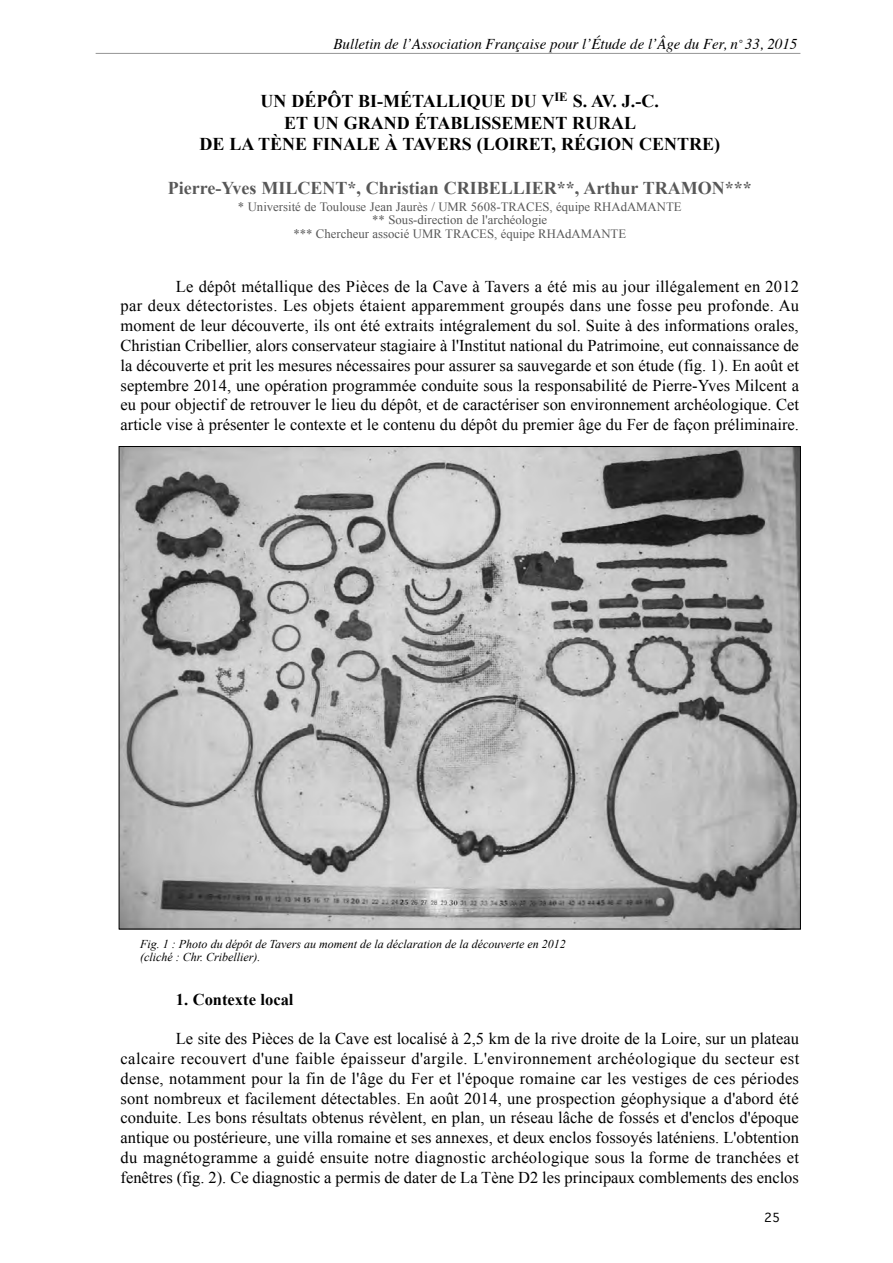
<style>
.page{position:relative;width:893px;height:1263px;background:#fff}
.page>*{position:absolute;margin:0;border:0;box-sizing:border-box;transform-origin:0 0}
.t1{font:700 18px/21.6px "Times New Roman";color:#000;text-align:center}
.t2{font:700 18px "Times New Roman";color:#585858}
.t3{font:16.5px/19.8px "Times New Roman";color:#000;text-align:justify}
.t4{font:700 16.5px "Times New Roman";color:#000}
.t5{font:italic 15px "Times";color:#000}
.t6{font:12.75px/13.5px "Times New Roman";color:#585858;text-align:center}
.t7{font:italic 12px/12.9px "Times New Roman";color:#000}
.t8{font:12px "Geneva";color:#000}
.s1{font-size:10.5px}
</style>
<div class="page">
<img style="left:121px;top:448px;width:678px;height:479px">
<hr style="left:96px;top:53px;width:704px;height:1px;background:#949494">
<p class="t5" style="left:333px;top:31px;width:465px">Bulletin de l’Association Française pour l’Étude de l’Âge du Fer, n<span class="s1">°</span> 33, 2015</p>
<p class="t1" style="left:199px;top:90px;width:522px">UN DÉPÔT BI-MÉTALLIQUE DU V<sup>IE</sup> S. AV. J.-C.<br>ET UN GRAND ÉTABLISSEMENT RURAL<br>DE LA TÈNE FINALE À TAVERS (LOIRET, RÉGION CENTRE)</p>
<p class="t2" style="left:168px;top:176px;width:107px">PIERRE-YVES MILCENT</p>
<p class="t2" style="left:347px;top:176px;width:154px">*, CHRISTIAN CRIBELLIER</p>
<p class="t2" style="left:557px;top:176px;width:101px">**, ARTHUR TRAMON</p>
<p class="t2" style="left:725px;top:176px;width:28px">***</p>
<p class="t6" style="left:238px;top:200px;width:445px">* Université de Toulouse Jean Jaurès / UMR 5608-TRACES, équipe RHAdAMANTE ** Sous-direction de l'archéologie<br>*** Chercheur associé UMR TRACES, équipe RHAdAMANTE</p>
<p class="t3" style="left:121px;top:276px;width:680px;text-indent:55px">Le dépôt métallique des Pièces de la Cave à Tavers a été mis au jour illégalement en 2012 par deux détectoristes. Les objets étaient apparemment groupés dans une fosse peu profonde. Au moment de leur découverte, ils ont été extraits intégralement du sol. Suite à des informations orales, Christian Cribellier, alors conservateur stagiaire à l'Institut national du Patrimoine, eut connaissance de la découverte et prit les mesures nécessaires pour assurer sa sauvegarde et son étude (fig. 1). En août et septembre 2014, une opération programmée conduite sous la responsabilité de Pierre-Yves Milcent a eu pour objectif de retrouver le lieu du dépôt, et de caractériser son environnement archéologique. Cet article vise à présenter le contexte et le contenu du dépôt du premier âge du Fer de façon préliminaire.</p>
<p class="t7" style="left:140px;top:937px;width:427px">Fig. 1 : Photo du dépôt de Tavers au moment de la déclaration de la découverte en 2012 (cliché : Chr. Cribellier).</p>
<p class="t4" style="left:176px;top:987px;width:119px">1. CONTEXTE LOCAL</p>
<p class="t3" style="left:121px;top:1028px;width:680px;text-indent:55px">Le site des Pièces de la Cave est localisé à 2,5 km de la rive droite de la Loire, sur un plateau calcaire recouvert d'une faible épaisseur d'argile. L'environnement archéologique du secteur est dense, notamment pour la fin de l'âge du Fer et l'époque romaine car les vestiges de ces périodes sont nombreux et facilement détectables. En août 2014, une prospection géophysique a d'abord été conduite. Les bons résultats obtenus révèlent, en plan, un réseau lâche de fossés et d'enclos d'époque antique ou postérieure, une villa romaine et ses annexes, et deux enclos fossoyés laténiens. L'obtention du magnétogramme a guidé ensuite notre diagnostic archéologique sous la forme de tranchées et fenêtres (fig. 2). Ce diagnostic a permis de dater de La Tène D2 les principaux comblements des enclos</p>
<p class="t8" style="left:764px;top:1208px;width:18px">25</p>
</div>
